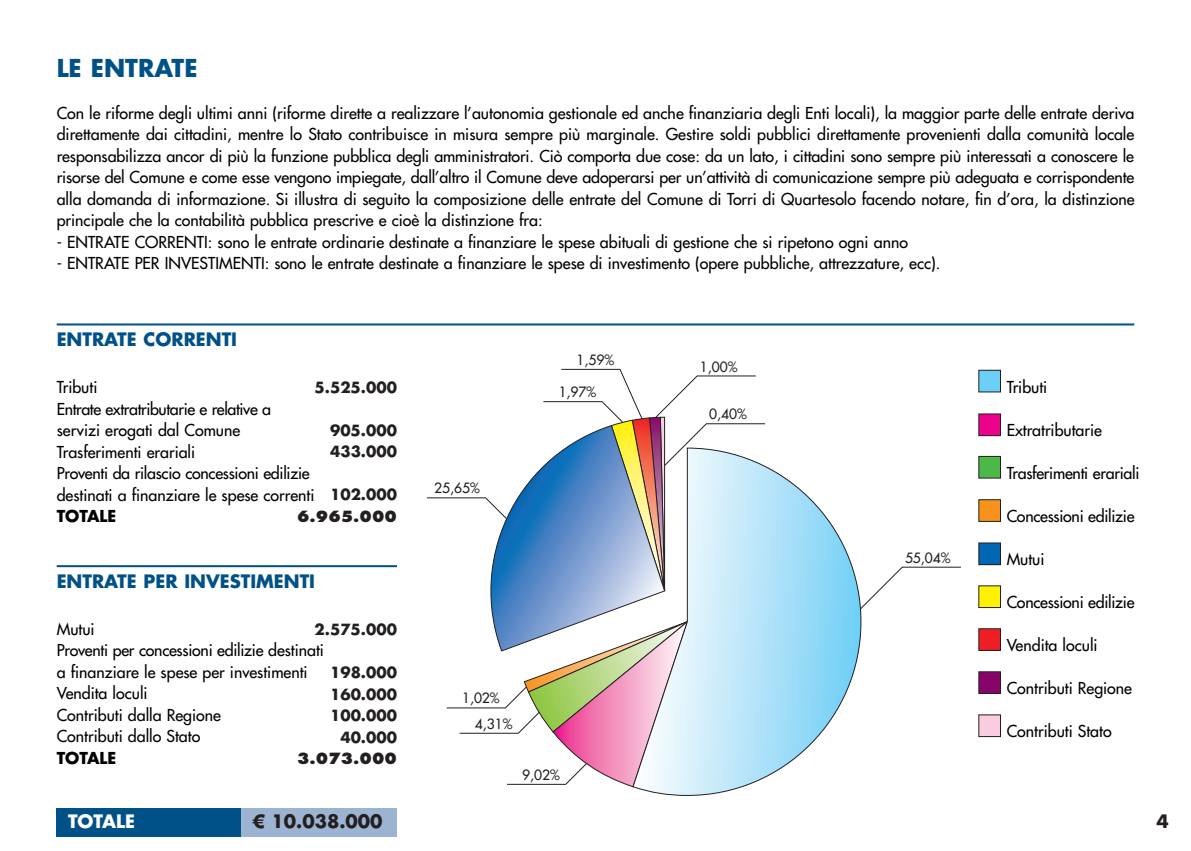
<style>
.page{position:relative;width:1191px;height:851px;background:#fff}
.page>*{position:absolute;margin:0;border:0;box-sizing:border-box;transform-origin:0 0}
.t1{font:700 24px "Futura LT";color:#005187}
.t2{font:700 18px "Futura LT";color:#005187}
.t3{font:700 18px "Futura LT";color:#231f20}
.t4{font:700 18px "Futura LT";color:#fff}
.t5{font:16px/21.4px "Futura LT";color:#000}
.t6{font:16px "Futura LT";letter-spacing:-.02em;color:#000}
.t7{font:700 16px "Futura LT";color:#000}
.t8{font:700 15px/21.4px "Futura LT";color:#231f20}
.t9{font:800 15px "Futura LT";color:#231f20}
.t10{font:13.8px/25.2px "Futura LT";color:#231f20}
</style>
<div class="page">
<div style="left:57px;top:808px;width:184px;height:28px;background:#005187"></div>
<div style="left:241px;top:808px;width:156px;height:28px;background:#9cb4d2"></div>
<svg style="left:490px;top:467px;width:142px;height:153px"></svg>
<svg style="left:632px;top:466px;width:229px;height:329px"></svg>
<svg style="left:859px;top:566px;width:102px;height:43px"></svg>
<svg style="left:542px;top:368px;width:223px;height:223px"></svg>
<svg style="left:427px;top:497px;width:80px;height:22px"></svg>
<svg style="left:446px;top:620px;width:242px;height:167px"></svg>
<div style="left:978px;top:370px;width:22px;height:22px;background:#6bcff6"></div>
<div style="left:978px;top:370px;width:23px;height:22px;border:1px solid #231f20"></div>
<div style="left:978px;top:414px;width:22px;height:21px;background:#ed028c"></div>
<div style="left:978px;top:413px;width:23px;height:23px;border:1px solid #231f20"></div>
<div style="left:978px;top:456px;width:22px;height:22px;background:#4cb848"></div>
<div style="left:978px;top:456px;width:23px;height:22px;border:1px solid #231f20"></div>
<div style="left:978px;top:543px;width:22px;height:21px;background:#0166b3"></div>
<div style="left:978px;top:542px;width:23px;height:23px;border:1px solid #231f20"></div>
<div style="left:978px;top:585px;width:22px;height:22px;background:#fff101"></div>
<div style="left:978px;top:585px;width:23px;height:23px;border:1px solid #231f20"></div>
<div style="left:978px;top:628px;width:22px;height:22px;background:#ee1e24"></div>
<div style="left:978px;top:628px;width:23px;height:22px;border:1px solid #231f20"></div>
<div style="left:978px;top:671px;width:22px;height:22px;background:#87056a"></div>
<div style="left:978px;top:714px;width:22px;height:22px;background:#f9ccdf"></div>
<div style="left:978px;top:714px;width:23px;height:23px;border:1px solid #231f20"></div>
<div style="left:978px;top:499px;width:22px;height:22px;background:#f7931d"></div>
<div style="left:978px;top:499px;width:23px;height:23px;border:1px solid #231f20"></div>
<hr style="left:57px;top:323px;width:1077px;height:2px;background:#005187">
<hr style="left:57px;top:565px;width:340px;height:2px;background:#005187">
<h1 class="t1" style="left:57px;top:57px;width:142px">LE ENTRATE</h1>
<p class="t5" style="left:57px;top:104px;width:1079px;text-align:justify">Con le riforme degli ultimi anni (riforme dirette a realizzare l’autonomia gestionale ed anche finanziaria degli Enti locali), la maggior parte delle entrate deriva direttamente dai cittadini, mentre lo Stato contribuisce in misura sempre più marginale. Gestire soldi pubblici direttamente provenienti dalla comunità locale responsabilizza ancor di più la funzione pubblica degli amministratori. Ciò comporta due cose: da un lato, i cittadini sono sempre più interessati a conoscere le risorse del Comune e come esse vengono impiegate, dall’altro il Comune deve adoperarsi per un’attività di comunicazione sempre più adeguata e corrispondente alla domanda di informazione. Si illustra di seguito la composizione delle entrate del Comune di Torri di Quartesolo facendo notare, fin d’ora, la distinzione principale che la contabilità pubblica prescrive e cioè la distinzione fra:</p>
<p class="t5" style="left:57px;top:233px;width:853px">- ENTRATE CORRENTI: sono le entrate ordinarie destinate a finanziare le spese abituali di gestione che si ripetono ogni anno</p>
<p class="t5" style="left:57px;top:254px;width:885px">- ENTRATE PER INVESTIMENTI: sono le entrate destinate a finanziare le spese di investimento (opere pubbliche, attrezzature, ecc).</p>
<p class="t2" style="left:57px;top:331px;width:182px">ENTRATE CORRENTI</p>
<p class="t5" style="left:57px;top:378px;width:259px">Tributi<br>Entrate extratributarie e relative a servizi erogati dal Comune<br>Trasferimenti erariali<br>Proventi da rilascio concessioni edilizie destinati a finanziare le spese correnti</p>
<p class="t7" style="left:57px;top:509px;width:61px">TOTALE</p>
<p class="t8" style="left:314px;top:378px;width:84px">5.525.000</p>
<p class="t8" style="left:330px;top:421px;width:68px">905.000<br>433.000</p>
<p class="t8" style="left:330px;top:485px;width:68px">102.000</p>
<p class="t9" style="left:297px;top:509px;width:101px">6.965.000</p>
<p class="t2" style="left:57px;top:572px;width:260px">ENTRATE PER INVESTIMENTI</p>
<p class="t5" style="left:57px;top:620px;width:269px">Mutui<br>Proventi per concessioni edilizie destinati a finanziare le spese per investimenti<br>Vendita loculi<br>Contributi dalla Regione<br>Contributi dallo Stato</p>
<p class="t7" style="left:57px;top:750px;width:61px">TOTALE</p>
<p class="t8" style="left:314px;top:620px;width:84px">2.575.000</p>
<p class="t8" style="left:330px;top:663px;width:68px;text-align:right">198.000<br>160.000<br>100.000<br>40.000</p>
<p class="t9" style="left:297px;top:752px;width:101px">3.073.000</p>
<p class="t4" style="left:68px;top:812px;width:68px">TOTALE</p>
<p class="t3" style="left:252px;top:812px;width:132px">€ 10.038.000</p>
<p class="t10" style="left:434px;top:477px;width:47px">25,65%</p>
<p class="t10" style="left:576px;top:349px;width:39px">1,59%</p>
<p class="t10" style="left:558px;top:381px;width:39px">1,97%</p>
<p class="t10" style="left:475px;top:687px;width:39px;text-indent:-13px">1,02%<br>4,31%</p>
<p class="t10" style="left:522px;top:763px;width:39px">9,02%</p>
<p class="t10" style="left:700px;top:355px;width:39px">1,00%</p>
<p class="t10" style="left:709px;top:403px;width:39px">0,40%</p>
<p class="t10" style="left:905px;top:546px;width:47px">55,04%</p>
<p class="t5" style="left:1006px;top:378px;width:42px">Tributi</p>
<p class="t5" style="left:1006px;top:421px;width:97px">Extratributarie</p>
<p class="t5" style="left:1006px;top:464px;width:134px">Trasferimenti erariali</p>
<p class="t6" style="left:1006px;top:510px;width:129px">Concessioni edilizie</p>
<p class="t5" style="left:1006px;top:550px;width:39px">Mutui</p>
<p class="t6" style="left:1006px;top:595px;width:129px">Concessioni edilizie</p>
<p class="t5" style="left:1006px;top:636px;width:92px">Vendita loculi</p>
<p class="t5" style="left:1006px;top:679px;width:127px">Contributi Regione</p>
<p class="t5" style="left:1006px;top:722px;width:106px">Contributi Stato</p>
<p class="t3" style="left:1156px;top:812px;width:14px">4</p>
</div>
